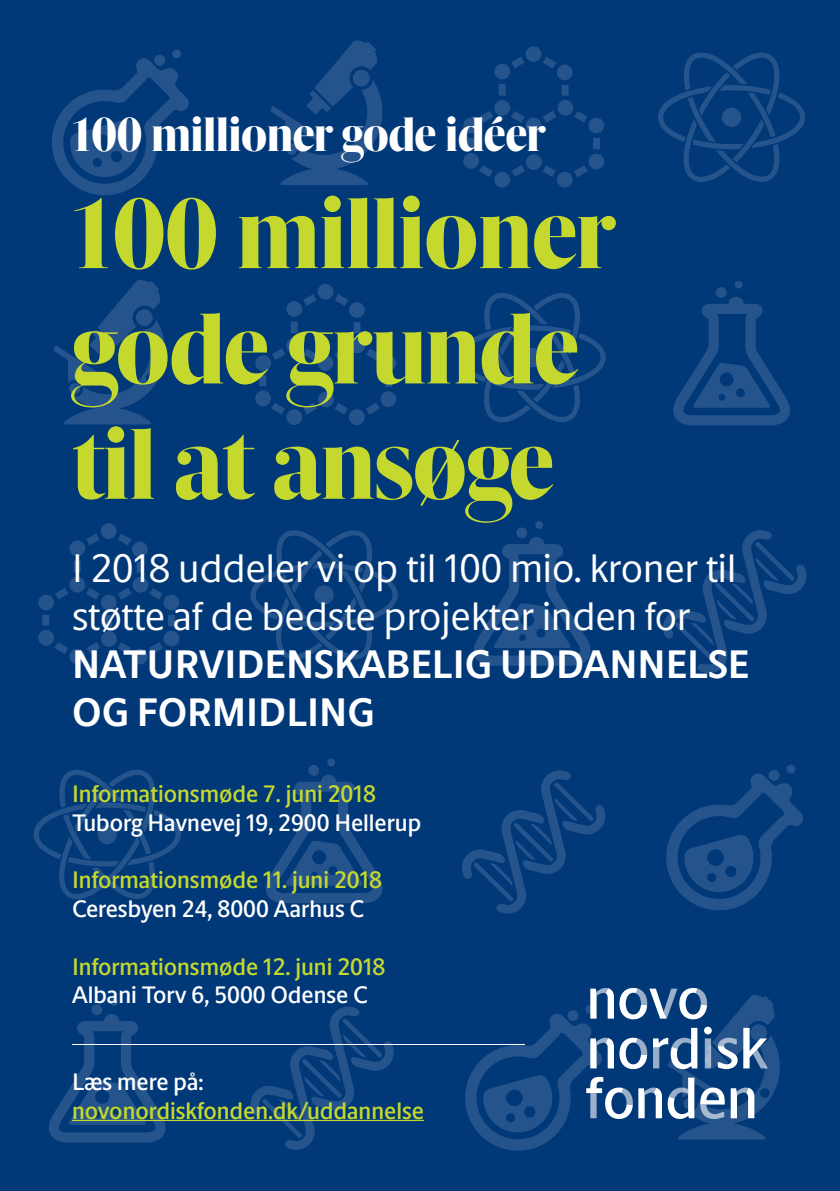
<style>
.page{position:relative;width:840px;height:1191px;background:#fff}
.page>*{position:absolute;margin:0;border:0;box-sizing:border-box;transform-origin:0 0}
.t1{font:800 100px/115.4px "Novo Apply Serif";letter-spacing:-.01em;color:#c4d82e}
.t2{font:800 48px "Novo Apply Serif";letter-spacing:-.01em;color:#fff}
.t3{font:40px/48px "Novo Apply Sans";color:#fff}
.t4{font:700 40px/48px "Novo Apply Sans";color:#fff}
.t5{font:600 24px "Novo Apply Sans";color:#c4d82e}
.t6{font:600 24px "Novo Apply Sans";color:#fff}
</style>
<div class="page">
<div style="left:0;top:0;width:839px;height:1191px;background:#003878"></div>
<div style="left:110px;top:998px;width:8px;height:7px;background:#25548d;border-radius:50%"></div>
<div style="left:91px;top:1004px;width:11px;height:11px;background:#25548d;border-radius:50%"></div>
<svg style="left:49px;top:1014px;width:117px;height:128px"></svg>
<svg style="left:33px;top:770px;width:148px;height:129px"></svg>
<div style="left:97px;top:825px;width:20px;height:19px;background:#25548d;border-radius:50%"></div>
<svg style="left:52px;top:49px;width:137px;height:146px"></svg>
<svg style="left:38px;top:523px;width:141px;height:141px"></svg>
<svg style="left:54px;top:280px;width:111px;height:144px"></svg>
<div style="left:327px;top:758px;width:8px;height:8px;background:#25548d;border-radius:50%"></div>
<div style="left:308px;top:765px;width:11px;height:11px;background:#25548d;border-radius:50%"></div>
<svg style="left:265px;top:774px;width:118px;height:129px"></svg>
<svg style="left:250px;top:530px;width:148px;height:130px"></svg>
<div style="left:314px;top:585px;width:19px;height:20px;background:#25548d;border-radius:50%"></div>
<svg style="left:250px;top:1007px;width:143px;height:142px"></svg>
<svg style="left:255px;top:284px;width:141px;height:141px"></svg>
<svg style="left:270px;top:40px;width:112px;height:145px"></svg>
<div style="left:535px;top:521px;width:7px;height:8px;background:#25548d;border-radius:50%"></div>
<div style="left:516px;top:527px;width:11px;height:11px;background:#25548d;border-radius:50%"></div>
<svg style="left:473px;top:537px;width:118px;height:128px"></svg>
<svg style="left:458px;top:293px;width:148px;height:130px"></svg>
<div style="left:522px;top:348px;width:19px;height:19px;background:#25548d;border-radius:50%"></div>
<svg style="left:462px;top:770px;width:143px;height:143px"></svg>
<svg style="left:463px;top:46px;width:141px;height:141px"></svg>
<div style="left:734px;top:281px;width:8px;height:7px;background:#25548d;border-radius:50%"></div>
<div style="left:715px;top:287px;width:11px;height:11px;background:#25548d;border-radius:50%"></div>
<svg style="left:673px;top:297px;width:117px;height:128px"></svg>
<svg style="left:658px;top:52px;width:147px;height:130px"></svg>
<svg style="left:721px;top:108px;width:19px;height:19px"></svg>
<svg style="left:663px;top:530px;width:143px;height:143px"></svg>
<svg style="left:666px;top:765px;width:137px;height:145px"></svg>
<hr style="left:72px;top:1119px;width:351px;height:2px;background:#c4d82e">
<svg style="left:465px;top:988px;width:314px;height:163px"></svg>
<hr style="left:72px;top:1044px;width:452px;height:1px;background:#fff">
<h2 class="t2" style="left:72px;top:97px;width:475px">100 millioner gode idéer</h2>
<h1 class="t1" style="left:72px;top:168px;width:545px">100 millioner gode grunde til at ansøge</h1>
<h3 class="t3" style="left:72px;top:542px;width:665px">I 2018 uddeler vi op til 100 mio. kroner til støtte af de bedste projekter inden for</h3>
<h3 class="t4" style="left:72px;top:637px;width:678px">NATURVIDENSKABELIG UDDANNELSE<br>OG FORMIDLING</h3>
<p class="t5" style="left:72px;top:776px;width:305px">Informationsmøde 7. juni 2018</p>
<p class="t6" style="left:72px;top:805px;width:350px">Tuborg Havnevej 19, 2900 Hellerup</p>
<p class="t5" style="left:72px;top:862px;width:311px">Informationsmøde 11. juni 2018</p>
<p class="t6" style="left:72px;top:891px;width:293px">Ceresbyen 24, 8000 Aarhus C</p>
<p class="t5" style="left:72px;top:949px;width:314px">Informationsmøde 12. juni 2018</p>
<p class="t6" style="left:72px;top:978px;width:297px">Albani Torv 6, 5000 Odense C</p>
<p class="t6" style="left:72px;top:1064px;width:133px">Læs mere på:</p>
<p class="t5" style="left:72px;top:1093px;width:353px">novonordiskfonden.dk/uddannelse</p>
</div>
